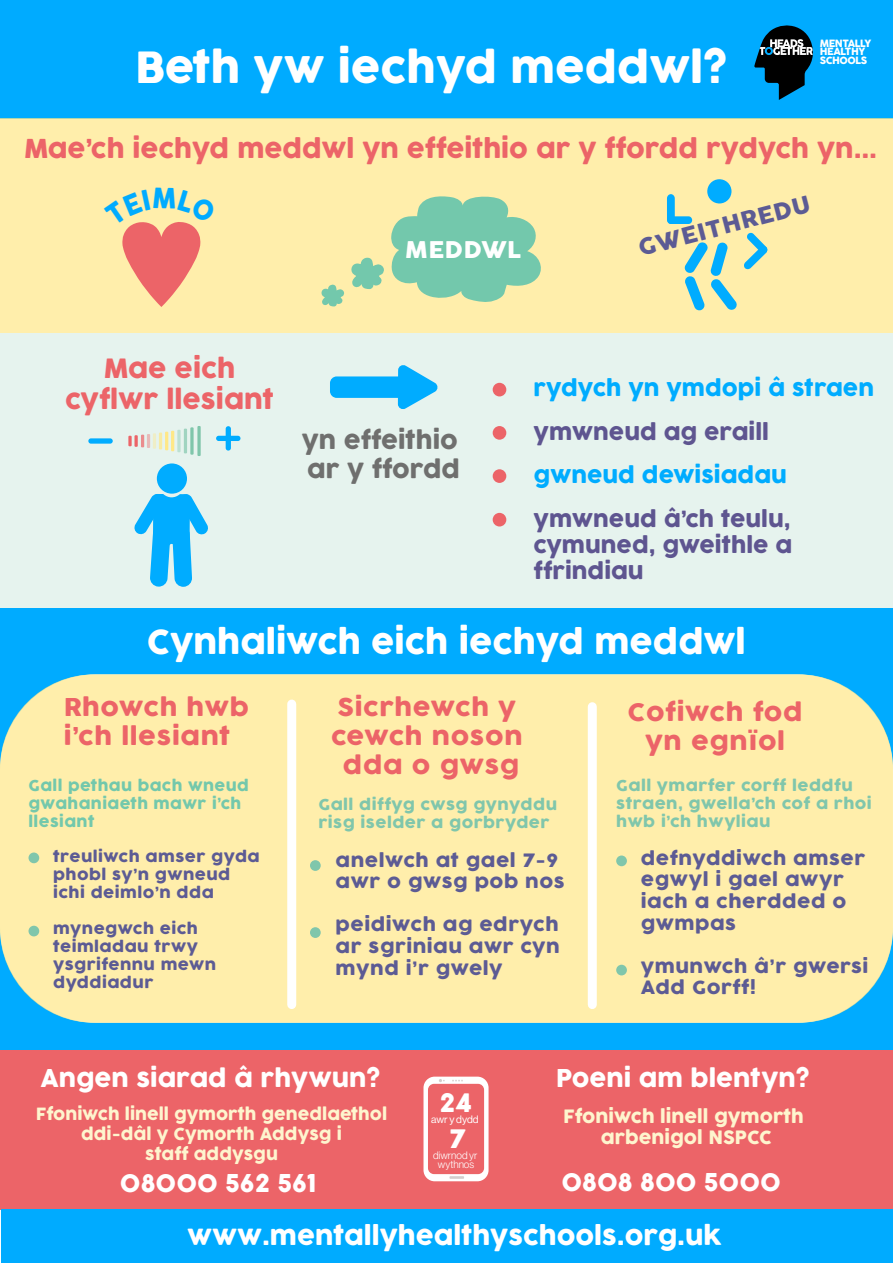
<style>
.page{position:relative;width:893px;height:1263px;background:#fff}
.page>*{position:absolute;margin:0;border:0;box-sizing:border-box;transform-origin:0 0}
.t1{font:42px "Cocogoose";color:#fff}
.t2{font:33px "Cocogoose";color:#fff}
.t3{font:25.95px/31.2px "Cocogoose";color:#ec6468;text-align:center}
.t4{font:25.5px "Cocogoose";color:#ec6468}
.t5{font:25.5px "Cocogoose";color:#fff}
.t6{font:24.9px/35.5px "Cocogoose";color:#fff;text-align:center}
.t7{font:24px/28.8px "Cocogoose";letter-spacing:.025em;color:#ec6468;text-align:center;scale:1.05 1}
.t8{font:24px "Cocogoose";color:#fff}
.t9{font:24px/28.8px "Cocogoose";color:#6f6f6e}
.t10{font:22.5px "Cocogoose";color:#5c5b94;scale:1.05 1}
.t11{font:22.5px "Cocogoose";letter-spacing:.025em;color:#fff;scale:1.05 1}
.t12{font:21.75px/26.1px "Cocogoose";color:#5e5590;text-align:justify}
.t13{font:21.75px "Cocogoose";color:#00acff}
.t14{font:18px/21.6px "Cocogoose";letter-spacing:.025em;color:#5c5b94;scale:1.05 1}
.t15{font:18px/21.6px "Cocogoose";color:#fef5ce;text-align:center}
.t16{font:16.5px/19.8px "Cocogoose";color:#fef5ce;text-align:center}
.t17{font:15px/18px "Cocogoose";letter-spacing:.025em;color:#80c6ab;scale:1.05 1}
.t18{font:15px/18px "Cocogoose";letter-spacing:.025em;color:#5c5b94;scale:1.05 1}
.t19{font:15px/18px "Cocogoose";letter-spacing:.025em;color:#73c8ac}
.t20{font:10.5px/9px "N Haas Grotesk DS Pro 45 Lt";color:#fff;text-align:center}
.t21{font:10.5px "N Haas Grotesk DS Pro 55 Rg";color:#fff}
.t22{font:9.9px/8.6px "Cocogoose";letter-spacing:-.045em;color:#fff}
</style>
<div class="page">
<div style="left:0;top:608px;width:893px;height:447px;background:#00abff"></div>
<div style="left:0;top:674px;width:893px;height:349px;background:#ffeeab;border-radius:94px"></div>
<div style="left:0;top:0;width:893px;height:118px;background:#00abff"></div>
<div style="left:0;top:118px;width:893px;height:214px;background:#ffeeab"></div>
<div style="left:0;top:333px;width:893px;height:275px;background:#e6f3ee"></div>
<svg style="left:321px;top:284px;width:23px;height:22px"></svg>
<svg style="left:351px;top:257px;width:33px;height:32px"></svg>
<svg style="left:391px;top:196px;width:150px;height:106px"></svg>
<div style="left:707px;top:179px;width:25px;height:25px;background:#00acff;border-radius:50%"></div>
<svg style="left:744px;top:232px;width:24px;height:38px"></svg>
<div style="left:667px;top:216px;width:25px;height:8px;background:#00acff;border-radius:4px"></div>
<div style="left:667px;top:194px;width:8px;height:30px;background:#00acff;border-radius:4px"></div>
<svg style="left:684px;top:242px;width:53px;height:69px"></svg>
<div style="left:157px;top:463px;width:30px;height:31px;background:#00acff;border-radius:50%"></div>
<svg style="left:134px;top:493px;width:74px;height:94px"></svg>
<svg style="left:128px;top:436px;width:4px;height:10px"></svg>
<svg style="left:134px;top:435px;width:4px;height:12px"></svg>
<svg style="left:141px;top:435px;width:3px;height:12px"></svg>
<hr style="left:147px;top:434px;width:3px;height:14px;background:#ec6468">
<hr style="left:153px;top:433px;width:3px;height:16px;background:#ffe887">
<hr style="left:159px;top:432px;width:3px;height:17px;background:#ffe887">
<hr style="left:165px;top:432px;width:3px;height:18px;background:#ffe887">
<hr style="left:171px;top:431px;width:3px;height:20px;background:#ffe887">
<hr style="left:177px;top:430px;width:4px;height:22px;background:#c4e4d7">
<hr style="left:184px;top:429px;width:3px;height:24px;background:#80c6ab">
<svg style="left:190px;top:427px;width:4px;height:28px"></svg>
<svg style="left:197px;top:426px;width:4px;height:30px"></svg>
<div style="left:216px;top:436px;width:24px;height:5px;background:#00acff;border-radius:3px"></div>
<div style="left:226px;top:426px;width:5px;height:25px;background:#00acff;border-radius:3px"></div>
<div style="left:88px;top:438px;width:25px;height:6px;background:#00acff;border-radius:3px"></div>
<div style="left:330px;top:376px;width:85px;height:22px;background:#00acff;border-radius:7px"></div>
<svg style="left:398px;top:365px;width:40px;height:44px"></svg>
<div style="left:493px;top:383px;width:13px;height:13px;background:#ec6468;border-radius:50%"></div>
<div style="left:493px;top:469px;width:13px;height:14px;background:#ec6468;border-radius:50%"></div>
<div style="left:493px;top:426px;width:13px;height:14px;background:#ec6468;border-radius:50%"></div>
<div style="left:493px;top:513px;width:13px;height:13px;background:#ec6468;border-radius:50%"></div>
<div style="left:0;top:1049px;width:893px;height:160px;background:#ec6468"></div>
<svg style="left:754px;top:25px;width:59px;height:75px"></svg>
<svg style="left:423px;top:1077px;width:66px;height:104px"></svg>
<div style="left:29px;top:926px;width:10px;height:10px;background:#80c6ab;border-radius:50%"></div>
<div style="left:29px;top:852px;width:10px;height:11px;background:#80c6ab;border-radius:50%"></div>
<div style="left:310px;top:927px;width:11px;height:11px;background:#80c6ab;border-radius:50%"></div>
<div style="left:310px;top:860px;width:11px;height:11px;background:#80c6ab;border-radius:50%"></div>
<div style="left:616px;top:965px;width:11px;height:10px;background:#80c6ab;border-radius:50%"></div>
<div style="left:616px;top:855px;width:11px;height:11px;background:#80c6ab;border-radius:50%"></div>
<div style="left:287px;top:704px;width:9px;height:300px;background:#fff"></div>
<div style="left:588px;top:707px;width:9px;height:297px;background:#fff"></div>
<div style="left:1px;top:1209px;width:892px;height:54px;background:#00abff"></div>
<svg style="left:122px;top:222px;width:79px;height:85px"></svg>
<h1 class="t1" style="left:135px;top:39px;width:593px">Beth yw iechyd meddwl?</h1>
<p class="t22" style="left:820px;top:39px;width:53px">MENTALLY<br>HEALTHY<br>SCHOOLS</p>
<h3 class="t4" style="left:24px;top:131px;width:854px">Mae’ch iechyd meddwl yn effeithio ar y ffordd rydych yn...</h3>
<p class="t11" style="left:405px;top:234px;width:112px">MEDDWL</p>
<p class="t10" style="left:635px;top:234px;width:170px;rotate:-15deg">GWEITHREDU</p>
<h3 class="t3" style="left:65px;top:354px;width:210px">Mae eich cyflwr llesiant</h3>
<h3 class="t9" style="left:302px;top:427px;width:160px">yn effeithio ar y ffordd</h3>
<p class="t13" style="left:534px;top:373px;width:342px">rydych yn ymdopi â straen</p>
<p class="t12" style="left:534px;top:420px;width:237px">ymwneud ag eraill</p>
<p class="t13" style="left:534px;top:460px;width:255px">gwneud dewisiadau</p>
<p class="t12" style="left:534px;top:506px;width:260px">ymwneud â’ch teulu, cymuned, gweithle a ffrindiau</p>
<h2 class="t2" style="left:147px;top:619px;width:600px">Cynhaliwch eich iechyd meddwl</h2>
<h3 class="t7" style="left:64px;top:694px;width:178px;text-align:left">Rhowch hwb i’ch llesiant</h3>
<h3 class="t7" style="left:331px;top:694px;width:184px">Sicrhewch y cewch noson dda o gwsg</h3>
<h3 class="t7" style="left:628px;top:699px;width:168px">Cofiwch fod yn egnïol</h3>
<p class="t17" style="left:616px;top:777px;width:245px">Gall ymarfer corff leddfu straen, gwella’ch cof a rhoi hwb i’ch hwyliau</p>
<p class="t19" style="left:29px;top:777px;width:222px">Gall pethau bach wneud gwahaniaeth mawr i’ch llesiant</p>
<p class="t17" style="left:318px;top:796px;width:229px">Gall diffyg cwsg gynyddu risg iselder a gorbryder</p>
<p class="t18" style="left:53px;top:848px;width:198px">treuliwch amser gyda phobl sy’n gwneud ichi deimlo’n dda</p>
<p class="t18" style="left:53px;top:920px;width:157px">mynegwch eich teimladau trwy ysgrifennu mewn dyddiadur</p>
<p class="t14" style="left:336px;top:850px;width:220px">anelwch at gael 7-9 awr o gwsg pob nos</p>
<p class="t14" style="left:336px;top:915px;width:215px;text-align:justify">peidiwch ag edrych ar sgriniau awr cyn mynd i’r gwely</p>
<p class="t14" style="left:641px;top:848px;width:215px">defnyddiwch amser egwyl i gael awyr iach a cherdded o gwmpas</p>
<p class="t14" style="left:641px;top:956px;width:218px">ymunwch â’r gwersi<br>Add Gorff!</p>
<h3 class="t8" style="left:40px;top:1062px;width:341px">Angen siarad â rhywun?</h3>
<p class="t16" style="left:36px;top:1105px;width:353px">Ffoniwch linell gymorth genedlaethol ddi-dâl y Cymorth Addysg i<br>staff addysgu</p>
<h3 class="t8" style="left:120px;top:1167px;width:198px">08000 562 561</h3>
<h3 class="t6" style="left:440px;top:1086px;width:34px">24<br>7</h3>
<p class="t21" style="left:431px;top:1114px;width:49px">awr y dydd</p>
<p class="t20" style="left:433px;top:1151px;width:46px">diwrnod yr wythnos</p>
<h3 class="t8" style="left:556px;top:1061px;width:255px">Poeni am blentyn?</h3>
<p class="t15" style="left:563px;top:1106px;width:242px">Ffoniwch linell gymorth arbenigol NSPCC</p>
<h3 class="t8" style="left:561px;top:1166px;width:221px">0808 800 5000</h3>
<h3 class="t5" style="left:187px;top:1218px;width:535px">www.mentallyhealthyschools.org.uk</h3>
</div>
